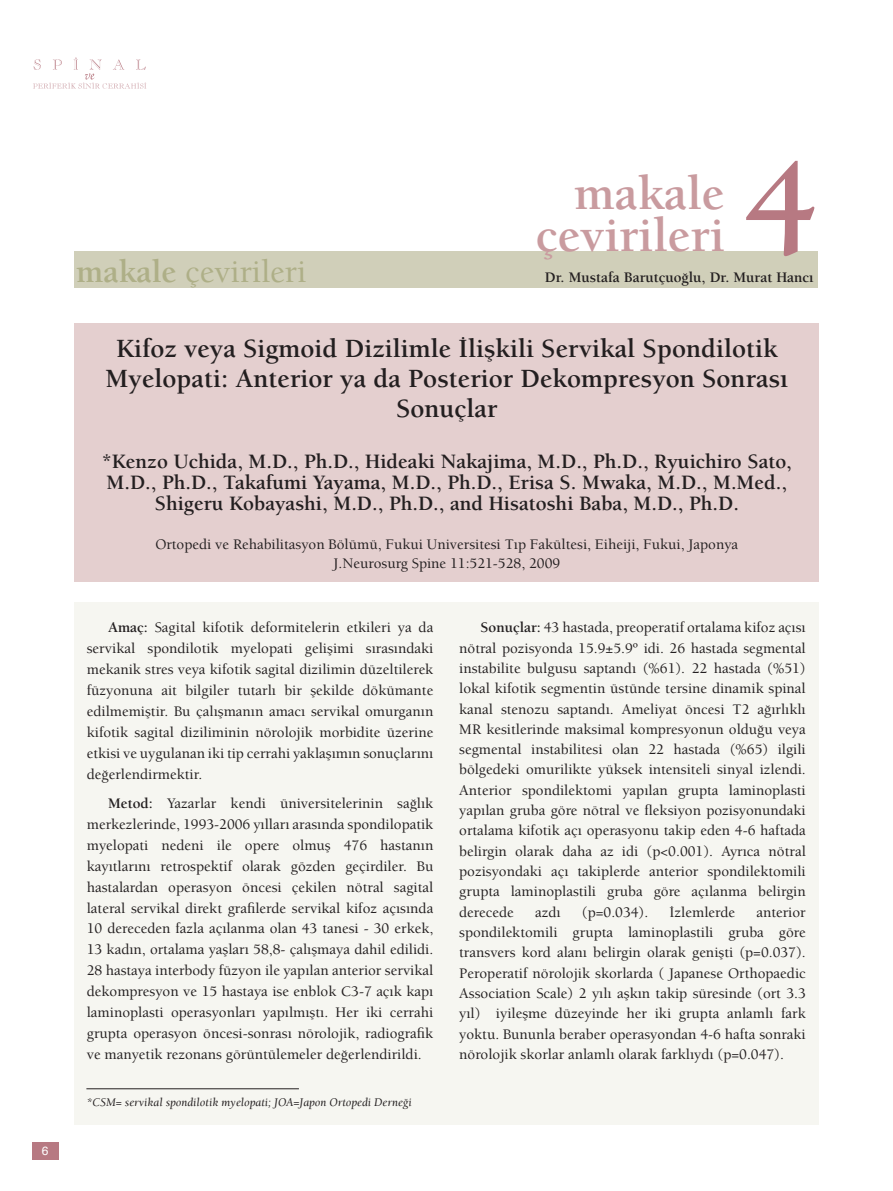
<style>
.page{position:relative;width:893px;height:1191px;background:#fff}
.page>*{position:absolute;margin:0;border:0;box-sizing:border-box;transform-origin:0 0}
.t1{font:700 139.5px "Berkeley";color:#b77982}
.t2{font:700 49.5px/42px "Berkeley";color:#c99b9f;text-align:right}
.t3{font:500 33px "Berkeley";color:#aeaf87}
.t4{font:700 27px/30px "Berkeley";color:#231f20;text-align:center}
.t5{font:700 21px/21px "Berkeley";color:#231f20;text-align:center}
.t6{font:500 15px/20.2px "Berkeley";color:#231f20;text-align:justify}
.t7{font:700 15px "Berkeley";color:#231f20}
.t8{font:italic 12px "Berkeley";color:#231f20}
.t9{font:12px "Helvetica";color:#fff}
.s1{font-weight:700}
</style>
<div class="page">
<svg style="left:33px;top:57px;width:113px;height:32px"></svg>
<div style="left:32px;top:1141px;width:26px;height:18px;background:#b77982"></div>
<div style="left:74px;top:602px;width:745px;height:522px;background:#f6f6f1"></div>
<div style="left:74px;top:251px;width:744px;height:37px;background:#d0cfb9"></div>
<div style="left:74px;top:323px;width:745px;height:258px;background:#e4cfcf"></div>
<hr style="left:86px;top:1088px;width:213px;height:1px;background:#231f20">
<p class="t9" style="left:42px;top:1146px;width:8px">6</p>
<h3 class="t3" style="left:77px;top:259px;width:231px"><span class="s1">makale</span> çevirileri</h3>
<h2 class="t2" style="left:536px;top:176px;width:190px">makale çevirileri</h2>
<h1 class="t1" style="left:743px;top:154px;width:76px">4</h1>
<p class="t7" style="left:545px;top:271px;width:270px">Dr. Mustafa Barutçuoğlu, Dr. Murat Hancı</p>
<h3 class="t4" style="left:106px;top:335px;width:684px">Kifoz veya Sigmoid Dizilimle İlişkili Servikal Spondilotik<br>Myelopati: Anterior ya da Posterior Dekompresyon Sonrası<br>Sonuçlar</h3>
<h3 class="t5" style="left:102px;top:452px;width:692px">*Kenzo Uchida, M.D., Ph.D., Hideaki Nakajima, M.D., Ph.D., Ryuichiro Sato,<br>M.D., Ph.D., Takafumi Yayama, M.D., Ph.D., Erisa S. Mwaka, M.D., M.Med.,<br>Shigeru Kobayashi, M.D., Ph.D., and Hisatoshi Baba, M.D., Ph.D.</h3>
<p class="t6" style="left:155px;top:535px;width:584px;line-height:19.5px;text-align:center">Ortopedi ve Rehabilitasyon Bölümü, Fukui Universitesi Tıp Fakültesi, Eiheiji, Fukui, Japonya<br>J.Neurosurg Spine 11:521-528, 2009</p>
<p class="t6" style="left:87px;top:618px;width:348px;line-height:20.9px;text-indent:21px"><span class="s1">Amaç:</span> Sagital kifotik deformitelerin etkileri ya da servikal spondilotik myelopati gelişimi sırasındaki mekanik stres veya kifotik sagital dizilimin düzeltilerek füzyonuna ait bilgiler tutarlı bir şekilde dökümante edilmemiştir. Bu çalışmanın amacı servikal omurganın kifotik sagital diziliminin nörolojik morbidite üzerine etkisi ve uygulanan iki tip cerrahi yaklaşımın sonuçlarını değerlendirmektir.</p>
<p class="t6" style="left:87px;top:794px;width:348px;line-height:20.9px;text-indent:21px"><span class="s1">Metod:</span> Yazarlar kendi üniversitelerinin sağlık merkezlerinde, 1993-2006 yılları arasında spondilopatik myelopati nedeni ile opere olmuş 476 hastanın kayıtlarını retrospektif olarak gözden geçirdiler. Bu hastalardan operasyon öncesi çekilen nötral sagital lateral servikal direkt grafilerde servikal kifoz açısında 10 dereceden fazla açılanma olan 43 tanesi - 30 erkek, 13 kadın, ortalama yaşları 58,8- çalışmaya dahil edilidi.<br>28 hastaya interbody füzyon ile yapılan anterior servikal dekompresyon ve 15 hastaya ise enblok C3-7 açık kapı laminoplasti operasyonları yapılmıştı. Her iki cerrahi grupta operasyon öncesi-sonrası nörolojik, radiografik ve manyetik rezonans görüntülemeler değerlendirildi.</p>
<p class="t8" style="left:86px;top:1097px;width:327px">*CSM= servikal spondilotik myelopati; JOA=Japon Ortopedi Derneği</p>
<p class="t6" style="left:459px;top:619px;width:348px;text-indent:21px"><span class="s1">Sonuçlar:</span> 43 hastada, preoperatif ortalama kifoz açısı nötral pozisyonda 15.9±5.9º idi. 26 hastada segmental instabilite bulgusu saptandı (%61). 22 hastada (%51) lokal kifotik segmentin üstünde tersine dinamik spinal kanal stenozu saptandı. Ameliyat öncesi T2 ağırlıklı MR kesitlerinde maksimal kompresyonun olduğu veya segmental instabilitesi olan 22 hastada (%65) ilgili bölgedeki omurilikte yüksek intensiteli sinyal izlendi.<br>Anterior spondilektomi yapılan grupta laminoplasti yapılan gruba göre nötral ve fleksiyon pozisyonundaki ortalama kifotik açı operasyonu takip eden 4-6 haftada belirgin olarak daha az idi (p&lt;0.001). Ayrıca nötral pozisyondaki açı takiplerde anterior spondilektomili grupta laminoplastili gruba göre açılanma belirgin derecede</p>
<p class="t6" style="left:535px;top:903px;width:27px">azdı</p>
<p class="t6" style="left:582px;top:903px;width:68px">(p=0.034).</p>
<p class="t6" style="left:670px;top:903px;width:67px">İzlemlerde</p>
<p class="t6" style="left:459px;top:903px;width:348px;text-indent:297px">anterior spondilektomili grupta laminoplastili gruba göre transvers kord alanı belirgin olarak genişti (p=0.037).<br>Peroperatif nörolojik skorlarda ( Japanese Orthopaedic Association Scale) 2 yılı aşkın takip süresinde (ort 3.3 yıl) iyileşme düzeyinde her iki grupta anlamlı fark yoktu. Bununla beraber operasyondan 4-6 hafta sonraki nörolojik skorlar anlamlı olarak farklıydı (p=0.047).</p>
</div>
